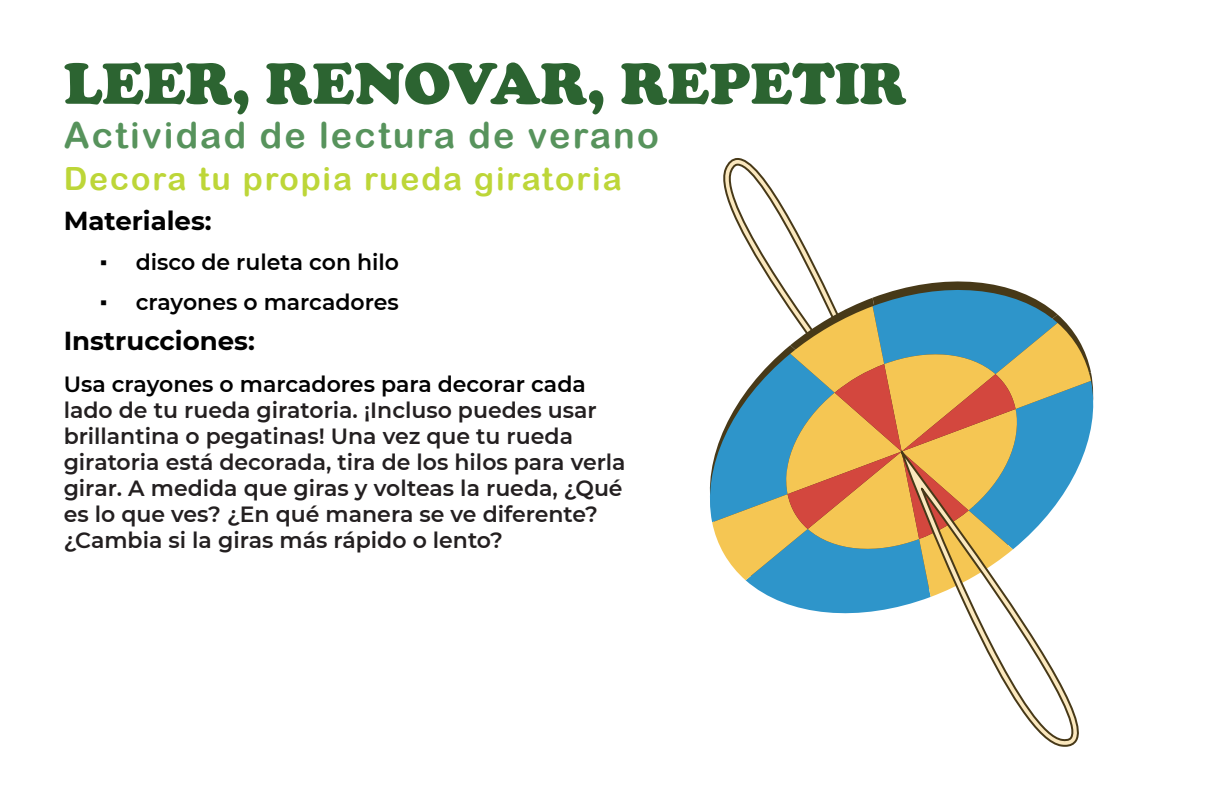
<style>
.page{position:relative;width:1224px;height:792px;background:#fff}
.page>*{position:absolute;margin:0;border:0;box-sizing:border-box;transform-origin:0 0}
.t1{font:900 60.4px "Cooper";color:#2c6431}
.t2{font:36px "Arial Rounded MT Bold";letter-spacing:.06em;color:#57935c}
.t3{font:32px "Arial Rounded MT Bold";letter-spacing:.06em;color:#bdd638}
.t4{font:700 26px "Montserrat";color:#010101}
.t5{font:600 22px/26px "Montserrat";color:#231f20}
.t6{font:600 22px "Montserrat";color:#010101}
.s1{font-family:"Times New Roman";font-weight:400}
</style>
<div class="page">
<svg style="left:723px;top:158px;width:95px;height:113px"></svg>
<svg style="left:709px;top:271px;width:385px;height:343px"></svg>
<svg style="left:895px;top:439px;width:193px;height:308px"></svg>
<h1 class="t1" style="left:64px;top:48px;width:844px">LEER, RENOVAR, REPETIR</h1>
<h2 class="t2" style="left:64px;top:114px;width:597px">Actividad de lectura de verano</h2>
<h3 class="t3" style="left:64px;top:160px;width:560px">Decora tu propia rueda giratoria</h3>
<p class="t4" style="left:64px;top:202px;width:149px">Materiales:</p>
<p class="t6" style="left:100px;top:247px;width:301px"><span class="s1">▪</span> disco de ruleta con hilo</p>
<p class="t6" style="left:100px;top:287px;width:301px"><span class="s1">▪</span> crayones o marcadores</p>
<p class="t4" style="left:64px;top:322px;width:193px">Instrucciones:</p>
<p class="t6" style="left:64px;top:369px;width:524px">Usa crayones o marcadores para decorar cada</p>
<p class="t5" style="left:64px;top:396px;width:563px">lado de tu rueda giratoria. ¡Incluso puedes usar brillantina o pegatinas! Una vez que tu rueda giratoria está decorada, tira de los hilos para verla girar. A medida que giras y volteas la rueda, ¿Qué es lo que ves? ¿En qué manera se ve diferente? ¿Cambia si la giras más rápido o lento?</p>
</div>
